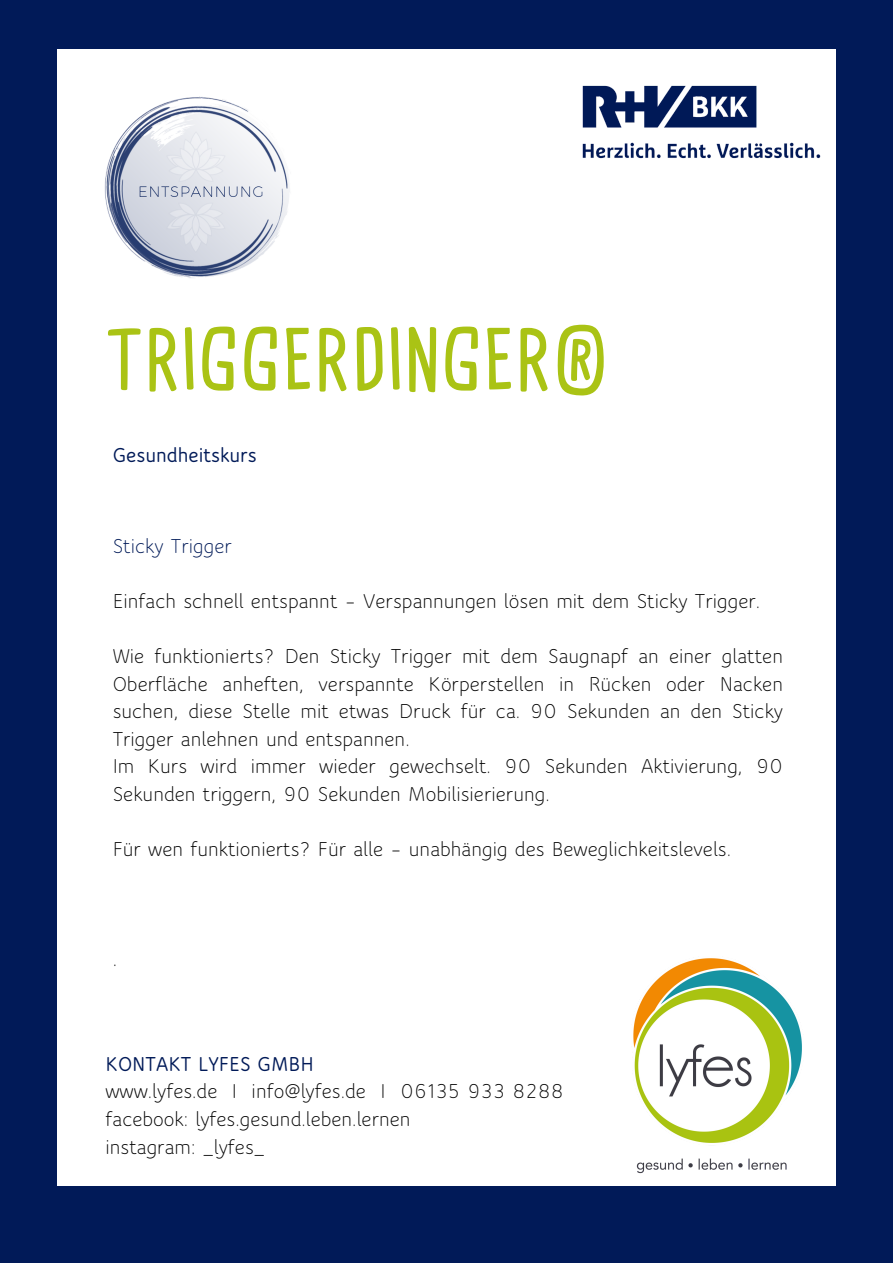
<style>
.page{position:relative;width:893px;height:1263px;background:#011a58}
.page>*{position:absolute;margin:0;border:0;box-sizing:border-box;transform-origin:0 0}
.t1{font:700 81.75px "Cardenio Modern";color:#aac315}
.t2{font:21.75px/27.6px "Speak Pro";color:#000;text-align:justify}
.t3{font:700 21.75px "Speak Pro";color:#011a58}
.t4{font:21.75px "Speak Pro";color:#011a58}
</style>
<div class="page">
<div style="left:57px;top:49px;width:779px;height:1137px;background:#fff"></div>
<img style="left:633px;top:958px;width:169px;height:215px">
<img style="left:582px;top:85px;width:239px;height:74px">
<img style="left:104px;top:96px;width:186px;height:182px">
<p class="t1" style="left:105px;top:316px;width:504px">TRIGGERDINGER®</p>
<h3 class="t3" style="left:113px;top:445px;width:146px">Gesundheitskurs</h3>
<p class="t4" style="left:113px;top:536px;width:121px">Sticky Trigger</p>
<p class="t2" style="left:113px;top:589px;width:649px">Einfach schnell entspannt – Verspannungen lösen mit dem Sticky Trigger.</p>
<p class="t2" style="left:113px;top:644px;width:672px">Wie funktionierts? Den Sticky Trigger mit dem Saugnapf an einer glatten Oberfläche anheften, verspannte Körperstellen in Rücken oder Nacken suchen, diese Stelle mit etwas Druck für ca. 90 Sekunden an den Sticky Trigger anlehnen und entspannen.</p>
<p class="t2" style="left:113px;top:754px;width:672px">Im Kurs wird immer wieder gewechselt. 90 Sekunden Aktivierung, 90<br>Sekunden triggern, 90 Sekunden Mobilisierierung.</p>
<p class="t2" style="left:113px;top:837px;width:620px">Für wen funktionierts? Für alle – unabhängig des Beweglichkeitslevels.</p>
<p class="t2" style="left:113px;top:947px;width:6px">.</p>
<p class="t3" style="left:105px;top:1054px;width:210px">KONTAKT LYFES GMBH</p>
<p class="t2" style="left:105px;top:1079px;width:459px">www.lyfes.de I info@lyfes.de I 06135 933 8288</p>
<h2 class="t2" style="left:105px;top:1106px;width:307px">facebook: lyfes.gesund.leben.lernen</h2>
<p class="t2" style="left:105px;top:1134px;width:161px">instagram: _lyfes_</p>
</div>
